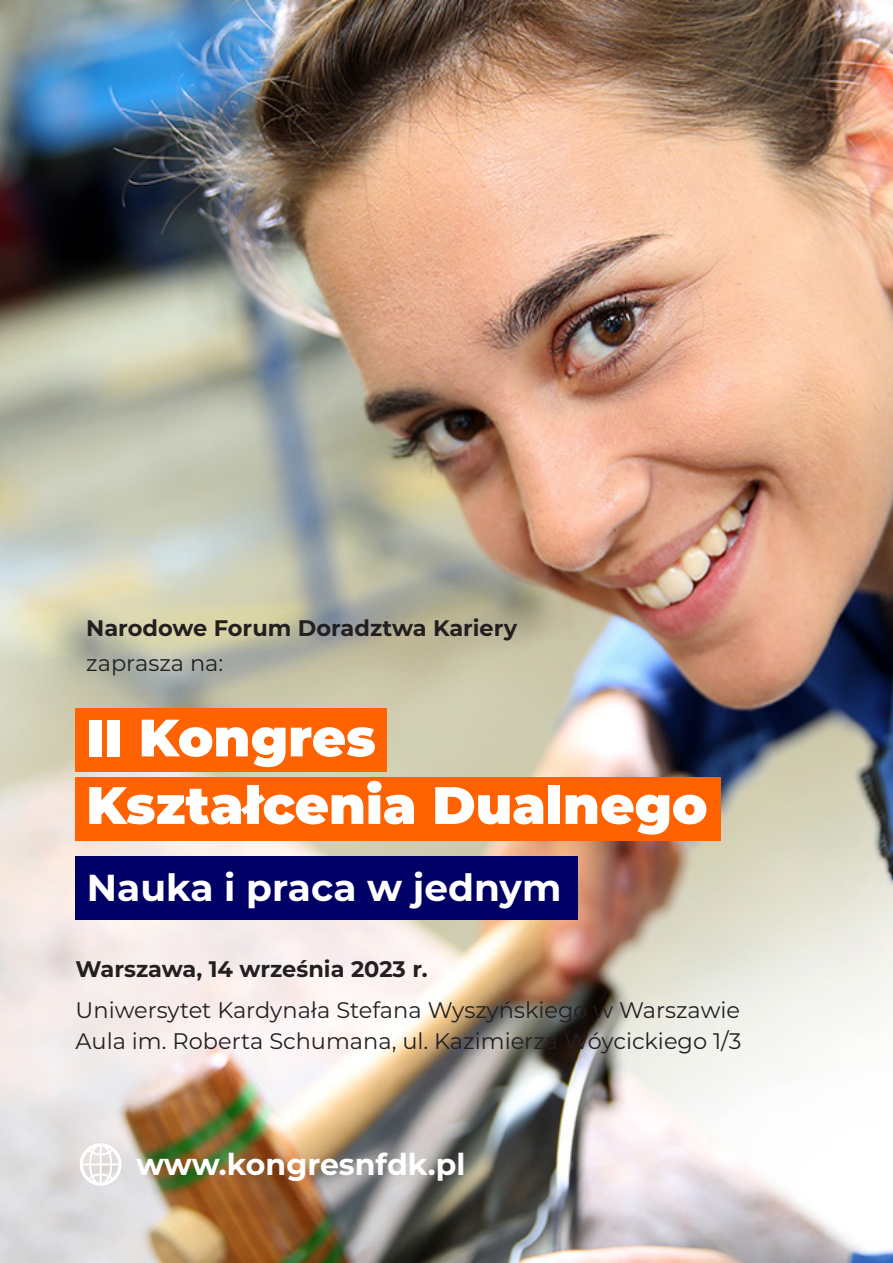
<style>
.page{position:relative;width:893px;height:1263px;background:#fff}
.page>*{position:absolute;margin:0;border:0;box-sizing:border-box;transform-origin:0 0}
.t1{font:900 52.5px "Montserrat";color:#fff}
.t2{font:700 37.5px "Montserrat";color:#fff}
.t3{font:700 30px "Montserrat";color:#fff}
.t4{font:22.5px "Montserrat";color:#231f20}
.t5{font:700 22.5px/34.5px "Montserrat";color:#231f20}
.s1{font-weight:400}
</style>
<div class="page">
<img style="left:0;top:0;width:893px;height:1263px">
<div style="left:76px;top:777px;width:645px;height:63px;background:#ff6200"></div>
<div style="left:76px;top:856px;width:502px;height:63px;background:#006"></div>
<div style="left:76px;top:709px;width:311px;height:63px;background:#ff6200"></div>
<svg style="left:80px;top:1143px;width:42px;height:43px"></svg>
<p class="t5" style="left:86px;top:610px;width:433px">Narodowe Forum Doradztwa Kariery <span class="s1">zaprasza na:</span></p>
<p class="t1" style="left:86px;top:698px;width:291px">II Kongres</p>
<p class="t1" style="left:86px;top:766px;width:623px">Kształcenia Dualnego</p>
<p class="t2" style="left:87px;top:860px;width:476px">Nauka i praca w jednym</p>
<p class="t5" style="left:76px;top:951px;width:354px">Warszawa, 14 września 2023 r.</p>
<p class="t4" style="left:76px;top:994px;width:666px">Uniwersytet Kardynała Stefana Wyszyńskiego w Warszawie</p>
<p class="t4" style="left:76px;top:1026px;width:667px">Aula im. Roberta Schumana, ul. Kazimierza Wóycickiego 1/3</p>
<p class="t3" style="left:136px;top:1142px;width:331px">www.kongresnfdk.pl</p>
</div>
